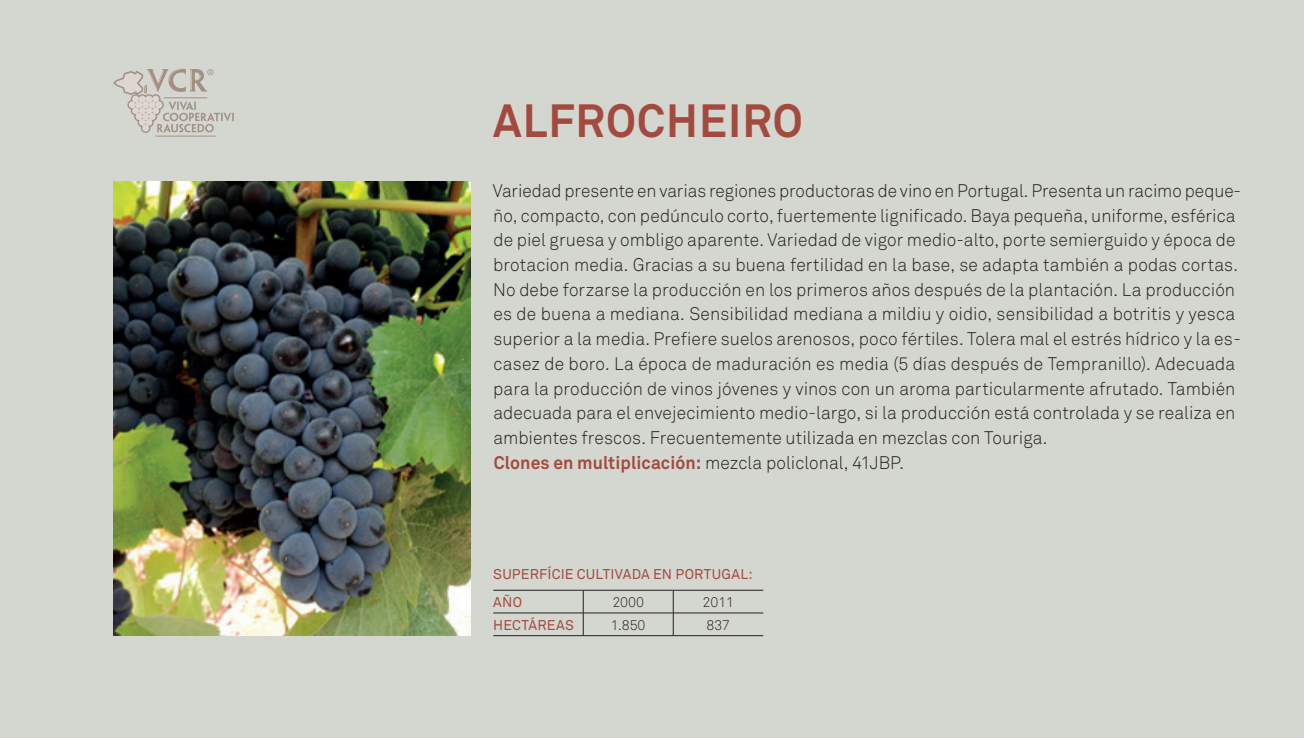
<style>
.page{position:relative;width:1304px;height:738px;background:#fff}
.page>*{position:absolute;margin:0;border:0;box-sizing:border-box;transform-origin:0 0}
.t1{font:700 46px "Akkurat Pro";letter-spacing:.025em;color:#a34a3f}
.t2{font:18px/24.6px "Akkurat Light Pro";letter-spacing:.005em;color:#231f20;scale:.96 1}
.t3{font:700 18px "Akkurat Pro";letter-spacing:.005em;color:#a34a3f}
.t4{font:14px/28.6px "Akkurat Pro";letter-spacing:.015em;color:#a34a3f}
.t5{font:14px "Akkurat Light Pro";color:#231f20}
.s1{font-family:"Akkurat Light Pro";font-weight:400;color:#231f20}
</style>
<div class="page">
<div style="left:0;top:0;width:1304px;height:737px;background:#d4d6d0"></div>
<svg style="left:113px;top:68px;width:121px;height:69px"></svg>
<img style="left:113px;top:181px;width:358px;height:454px">
<hr style="left:493px;top:589px;width:90px;height:1px;background:#231f20">
<hr style="left:493px;top:612px;width:90px;height:1px;background:#231f20">
<hr style="left:493px;top:634px;width:90px;height:1px;background:#231f20">
<svg style="left:583px;top:590px;width:1px;height:44px"></svg>
<hr style="left:583px;top:589px;width:90px;height:1px;background:#231f20">
<hr style="left:673px;top:589px;width:90px;height:1px;background:#231f20">
<svg style="left:673px;top:590px;width:1px;height:44px"></svg>
<hr style="left:583px;top:612px;width:90px;height:1px;background:#231f20">
<hr style="left:673px;top:612px;width:90px;height:1px;background:#231f20">
<hr style="left:583px;top:634px;width:90px;height:1px;background:#231f20">
<hr style="left:673px;top:634px;width:90px;height:1px;background:#231f20">
<h1 class="t1" style="left:493px;top:92px;width:311px">ALFROCHEIRO</h1>
<p class="t2" style="left:493px;top:179px;width:781px">Variedad presente en varias regiones productoras de vino en Portugal. Presenta un racimo peque&shy;ño, compacto, con pedúnculo corto, fuertemente lignificado. Baya pequeña, uniforme, esférica de piel gruesa y ombligo aparente. Variedad de vigor medio-alto, porte semierguido y época de brotacion media. Gracias a su buena fertilidad en la base, se adapta también a podas cortas.<br>No debe forzarse la producción en los primeros años después de la plantación. La producción es de buena a mediana. Sensibilidad mediana a mildiu y oidio, sensibilidad a botritis y yesca superior a la media. Prefiere suelos arenosos, poco fértiles. Tolera mal el estrés hídrico y la es&shy;casez de boro. La época de maduración es media (5 días después de Tempranillo). Adecuada para la producción de vinos jóvenes y vinos con un aroma particularmente afrutado. También adecuada para el envejecimiento medio-largo, si la producción está controlada y se realiza en ambientes frescos. Frecuentemente utilizada en mezclas con Touriga.</p>
<p class="t3" style="left:494px;top:450px;width:412px">Clones en multiplicación: <span class="s1">mezcla policlonal, 41JBP.</span></p>
<p class="t4" style="left:493px;top:559px;width:261px">SUPERFÍCIE CULTIVADA EN PORTUGAL:<br>AÑO</p>
<p class="t5" style="left:612px;top:593px;width:33px">2000</p>
<p class="t5" style="left:702px;top:593px;width:33px">2011</p>
<p class="t4" style="left:493px;top:610px;width:82px">HECTÁREAS</p>
<p class="t5" style="left:611px;top:616px;width:36px">1.850</p>
<p class="t5" style="left:706px;top:616px;width:25px">837</p>
</div>
